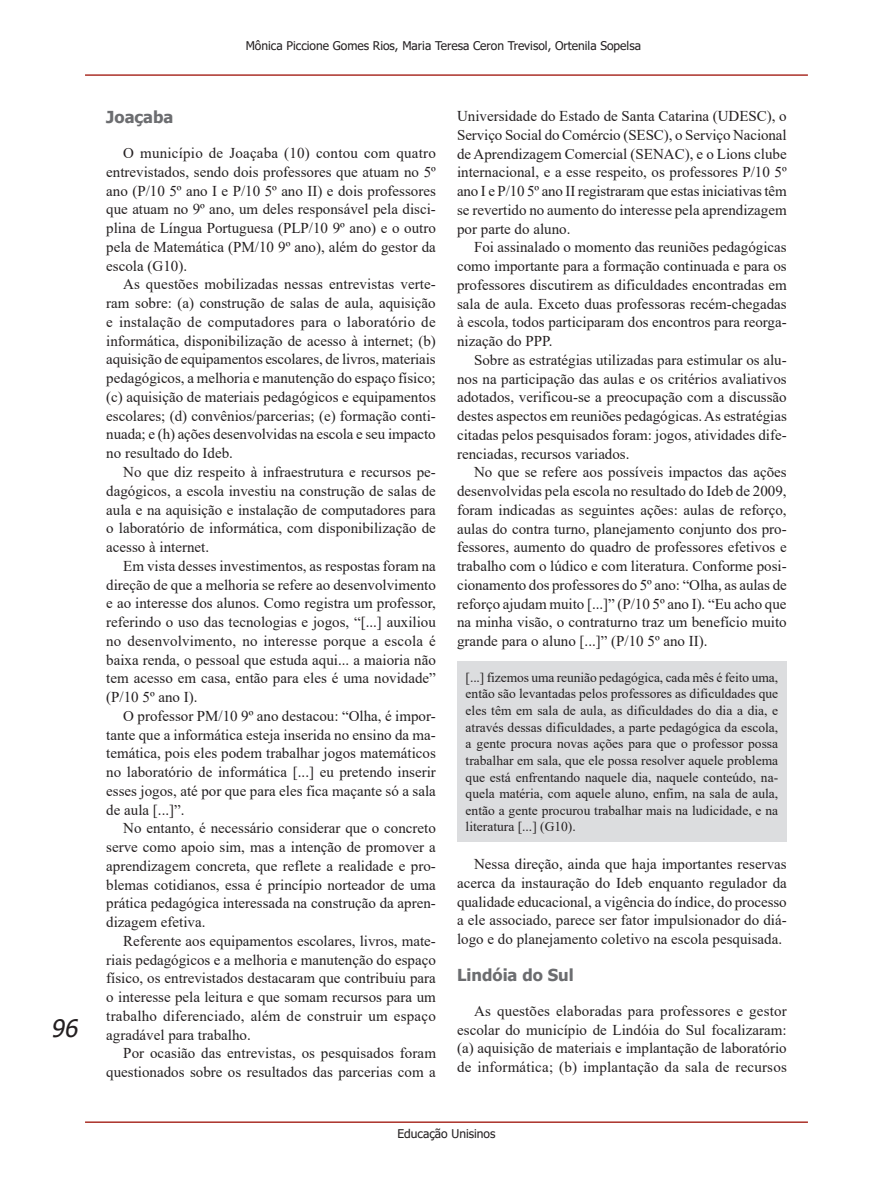
<style>
.page{position:relative;width:893px;height:1191px;background:#fff}
.page>*{position:absolute;margin:0;border:0;box-sizing:border-box;transform-origin:0 0}
.t1{font:italic 24px "Tahoma";color:#231f20}
.t2{font:700 16.5px "Tahoma";color:#6c6d70}
.t3{font:15px/18.8px "Times New Roman";color:#231f20;text-align:justify}
.t4{font:13.5px/16.6px "Times New Roman";color:#231f20;text-align:justify}
.t5{font:12px "Tahoma";color:#231f20}
</style>
<div class="page">
<hr style="left:85px;top:1121px;width:723px;height:2px;background:#ab3128">
<hr style="left:85px;top:74px;width:723px;height:2px;background:#ab3128">
<div style="left:457px;top:661px;width:330px;height:181px;background:#dcdddf"></div>
<h1 class="t1" style="left:51px;top:1012px;width:34px">96</h1>
<p class="t5" style="left:246px;top:37px;width:397px">Mônica Piccione Gomes Rios, Maria Teresa Ceron Trevisol, Ortenila Sopelsa</p>
<p class="t2" style="left:106px;top:106px;width:69px">Joaçaba</p>
<p class="t3" style="left:106px;top:143px;width:331px;text-indent:17px">O município de Joaçaba (10) contou com quatro entrevistados, sendo dois professores que atuam no 5º ano (P/10 5º ano I e P/10 5º ano II) e dois professores que atuam no 9º ano, um deles responsável pela disci&shy;plina de Língua Portuguesa (PLP/10 9º ano) e o outro pela de Matemática (PM/10 9º ano), além do gestor da escola (G10).</p>
<p class="t3" style="left:106px;top:274px;width:331px;text-indent:17px">As questões mobilizadas nessas entrevistas verte&shy;ram sobre: (a) construção de salas de aula, aquisição e instalação de computadores para o laboratório de informática, disponibilização de acesso à internet; (b) aquisição de equipamentos escolares, de livros, materiais pedagógicos, a melhoria e manutenção do espaço físico; (c) aquisição de materiais pedagógicos e equipamentos escolares; (d) convênios/parcerias; (e) formação conti&shy;nuada; e (h) ações desenvolvidas na escola e seu impacto no resultado do Ideb.</p>
<p class="t3" style="left:106px;top:462px;width:331px;text-indent:17px">No que diz respeito à infraestrutura e recursos pe&shy;dagógicos, a escola investiu na construção de salas de aula e na aquisição e instalação de computadores para o laboratório de informática, com disponibilização de acesso à internet.</p>
<p class="t3" style="left:106px;top:556px;width:331px;text-indent:17px">Em vista desses investimentos, as respostas foram na direção de que a melhoria se refere ao desenvolvimento e ao interesse dos alunos. Como registra um professor, referindo o uso das tecnologias e jogos, “[...] auxiliou no desenvolvimento, no interesse porque a escola é baixa renda, o pessoal que estuda aqui... a maioria não tem acesso em casa, então para eles é uma novidade” (P/10 5º ano I).</p>
<p class="t3" style="left:106px;top:706px;width:331px;text-indent:17px">O professor PM/10 9º ano destacou: “Olha, é impor&shy;tante que a informática esteja inserida no ensino da ma&shy;temática, pois eles podem trabalhar jogos matemáticos no laboratório de informática [...] eu pretendo inserir esses jogos, até por que para eles fica maçante só a sala de aula [...]”.</p>
<p class="t3" style="left:106px;top:818px;width:331px;text-indent:17px">No entanto, é necessário considerar que o concreto serve como apoio sim, mas a intenção de promover a aprendizagem concreta, que reflete a realidade e pro&shy;blemas cotidianos, essa é princípio norteador de uma prática pedagógica interessada na construção da apren&shy;dizagem efetiva.</p>
<p class="t3" style="left:106px;top:931px;width:331px;text-indent:17px">Referente aos equipamentos escolares, livros, mate&shy;riais pedagógicos e a melhoria e manutenção do espaço físico, os entrevistados destacaram que contribuiu para o interesse pela leitura e que somam recursos para um trabalho diferenciado, além de construir um espaço agradável para trabalho.</p>
<p class="t3" style="left:106px;top:1043px;width:331px;text-align:right">Por ocasião das entrevistas, os pesquisados foram questionados sobre os resultados das parcerias com a</p>
<p class="t3" style="left:457px;top:106px;width:331px">Universidade do Estado de Santa Catarina (UDESC), o Serviço Social do Comércio (SESC), o Serviço Nacional de Aprendizagem Comercial (SENAC), e o Lions clube internacional, e a esse respeito, os professores P/10 5º ano I e P/10 5º ano II registraram que estas iniciativas têm se revertido no aumento do interesse pela aprendizagem por parte do aluno.</p>
<p class="t3" style="left:457px;top:237px;width:331px;text-indent:17px">Foi assinalado o momento das reuniões pedagógicas como importante para a formação continuada e para os professores discutirem as dificuldades encontradas em sala de aula. Exceto duas professoras recém-chegadas à escola, todos participaram dos encontros para reorga&shy;nização do PPP.</p>
<p class="t3" style="left:457px;top:350px;width:331px;text-indent:17px">Sobre as estratégias utilizadas para estimular os alu&shy;nos na participação das aulas e os critérios avaliativos adotados, verificou-se a preocupação com a discussão destes aspectos em reuniões pedagógicas. As estratégias citadas pelos pesquisados foram: jogos, atividades dife&shy;renciadas, recursos variados.</p>
<p class="t3" style="left:457px;top:462px;width:331px;text-indent:17px">No que se refere aos possíveis impactos das ações desenvolvidas pela escola no resultado do Ideb de 2009, foram indicadas as seguintes ações: aulas de reforço, aulas do contra turno, planejamento conjunto dos pro&shy;fessores, aumento do quadro de professores efetivos e trabalho com o lúdico e com literatura. Conforme posi&shy;cionamento dos professores do 5º ano: “Olha, as aulas de reforço ajudam muito [...]” (P/10 5º ano I). “Eu acho que na minha visão, o contraturno traz um benefício muito grande para o aluno [...]” (P/10 5º ano II).</p>
<p class="t4" style="left:466px;top:668px;width:314px">[...] fizemos uma reunião pedagógica, cada mês é feito uma, então são levantadas pelos professores as dificuldades que eles têm em sala de aula, as dificuldades do dia a dia, e através dessas dificuldades, a parte pedagógica da escola, a gente procura novas ações para que o professor possa trabalhar em sala, que ele possa resolver aquele problema que está enfrentando naquele dia, naquele conteúdo, na&shy;quela matéria, com aquele aluno, enfim, na sala de aula, então a gente procurou trabalhar mais na ludicidade, e na literatura [...] (G10).</p>
<p class="t3" style="left:457px;top:854px;width:331px;text-indent:17px">Nessa direção, ainda que haja importantes reservas acerca da instauração do Ideb enquanto regulador da qualidade educacional, a vigência do índice, do processo a ele associado, parece ser fator impulsionador do diá&shy;logo e do planejamento coletivo na escola pesquisada.</p>
<p class="t2" style="left:457px;top:963px;width:118px">Lindóia do Sul</p>
<p class="t3" style="left:457px;top:1001px;width:331px;text-indent:17px">As questões elaboradas para professores e gestor escolar do município de Lindóia do Sul focalizaram: (a) aquisição de materiais e implantação de laboratório de informática; (b) implantação da sala de recursos</p>
<p class="t5" style="left:398px;top:1125px;width:99px">Educação Unisinos</p>
</div>
